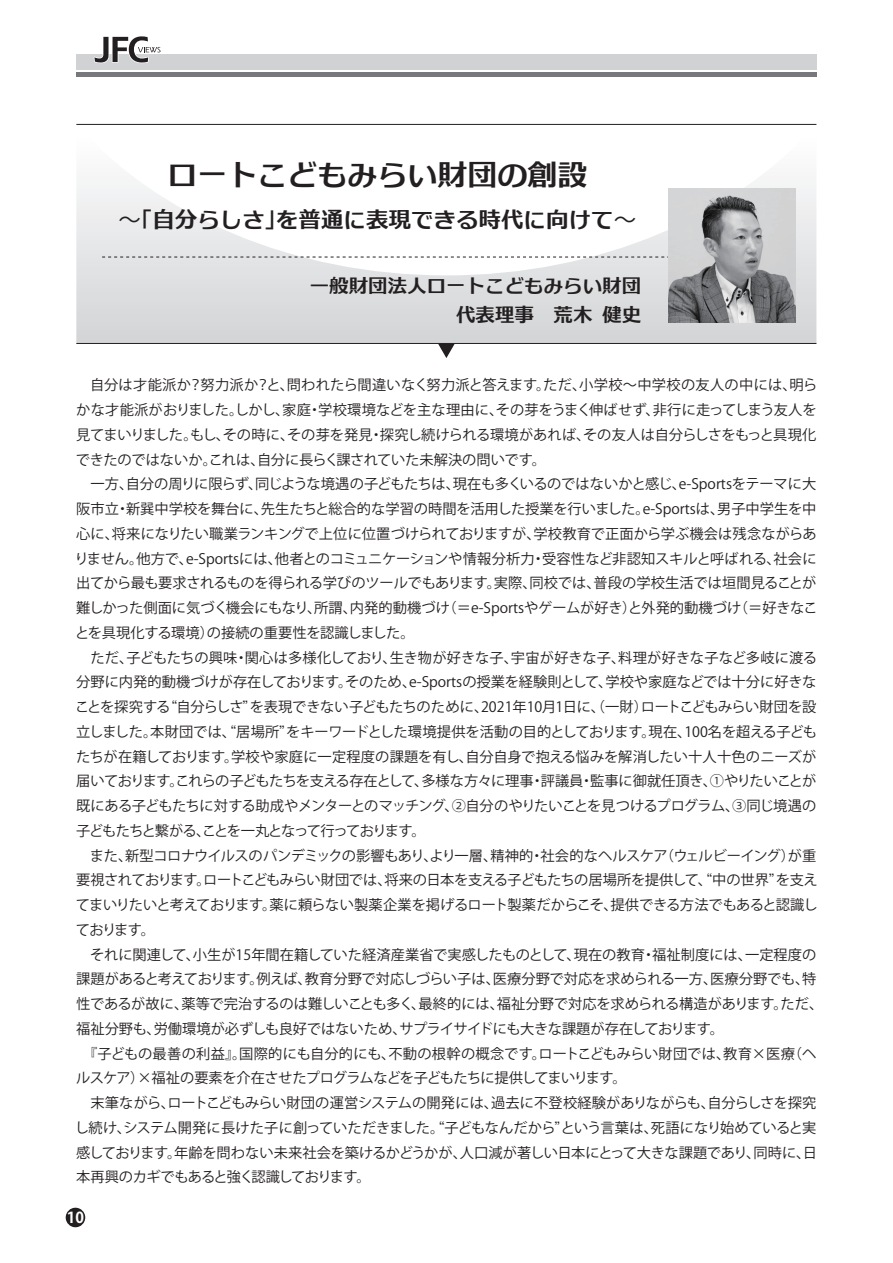
<style>
.page{position:relative;width:893px;height:1263px;background:#fff}
.page>*{position:absolute;margin:0;border:0;box-sizing:border-box;transform-origin:0 0}
.t1{font:30px "C4 Gothic Duex HDL E";color:#231f20}
.t2{font:22.5px "C4 Gothic Duex HDL E";color:#231f20}
.t3{font:19.5px/28.5px "C4 Gothic Duex HDL E";color:#231f20;text-align:right}
.t4{font:700 15px "Koz Go Pro";color:#fff}
.t5{font:14.25px/24.8px "Koz Go Pro";letter-spacing:-.015em;color:#231f20}
.s1{font-family:"Koz Go Pr 6 N"}
.s2{font-family:"Iwa UD Go Dsp Pro";font-weight:100}
</style>
<div class="page">
<svg style="left:76px;top:181px;width:740px;height:162px"></svg>
<svg style="left:438px;top:344px;width:17px;height:14px"></svg>
<hr style="left:76px;top:124px;width:740px;height:1px;background:#231f20">
<hr style="left:76px;top:343px;width:740px;height:1px;background:#231f20">
<svg style="left:102px;top:257px;width:566px;height:1px"></svg>
<img style="left:668px;top:188px;width:127px;height:134px">
<div style="left:76px;top:54px;width:740px;height:15px;background:#d1d2d4"></div>
<div style="left:76px;top:72px;width:740px;height:5px;background:#76787b"></div>
<svg style="left:93px;top:36px;width:68px;height:28px"></svg>
<div style="left:66px;top:1208px;width:19px;height:19px;background:#231f20;border-radius:50%"></div>
<h1 class="t1" style="left:167px;top:160px;width:421px">ロートこどもみらい財団の創設</h1>
<h2 class="t2" style="left:119px;top:208px;width:519px"><span class="s1">～</span>「自分らしさ」を普通に表現できる時代に向けて<span class="s1">～</span></h2>
<h3 class="t3" style="left:310px;top:272px;width:333px">一般財団法人ロートこどもみらい財団代表理事　荒木 健史</h3>
<p class="t5" style="left:75px;top:373px;width:750px">　自分は才能派か？努力派か？と、問われたら間違いなく努力派と答えます。ただ、小学校～中学校の友人の中には、明らかな才能派がおりました。しかし、家庭・学校環境などを主な理由に、その芽をうまく伸ばせず、非行に走ってしまう友人を見てまいりました。もし、その時に、その芽を発見・探究し続けられる環境があれば、その友人は自分らしさをもっと具現化できたのではないか。これは、自分に長らく課されていた未解決の問いです。<br>　一方、自分の周りに限らず、同じような境遇の子どもたちは、現在も多くいるのではないかと感じ、e-Sportsをテーマに大阪市立・新巽中学校を舞台に、先生たちと総合的な学習の時間を活用した授業を行いました。e-Sportsは、男子中学生を中心に、将来になりたい職業ランキングで上位に位置づけられておりますが、学校教育で正面から学ぶ機会は残念ながらありません。他方で、e-Sportsには、他者とのコミュニケーションや情報分析力・受容性など非認知スキルと呼ばれる、社会に出てから最も要求されるものを得られる学びのツールでもあります。実際、同校では、普段の学校生活では垣間見ることが難しかった側面に気づく機会にもなり、所謂、内発的動機づけ（＝e-Sportsやゲームが好き）と外発的動機づけ（＝好きなことを具現化する環境）の接続の重要性を認識しました。<br>　ただ、子どもたちの興味・関心は多様化しており、生き物が好きな子、宇宙が好きな子、料理が好きな子など多岐に渡る分野に内発的動機づけが存在しております。そのため、e-Sportsの授業を経験則として、学校や家庭などでは十分に好きなことを探究する<span class="s2">“</span>自分らしさ<span class="s2">”</span>を表現できない子どもたちのために、2021年10月1日に、（一財）ロートこどもみらい財団を設立しました。本財団では、<span class="s2">“</span>居場所<span class="s2">”</span>をキーワードとした環境提供を活動の目的としております。現在、100名を超える子どもたちが在籍しております。学校や家庭に一定程度の課題を有し、自分自身で抱える悩みを解消したい十人十色のニーズが届いております。これらの子どもたちを支える存在として、多様な方々に理事・評議員・監事に御就任頂き、①やりたいことが既にある子どもたちに対する助成やメンターとのマッチング、②自分のやりたいことを見つけるプログラム、③同じ境遇の子どもたちと繋がる、ことを一丸となって行っております。<br>　また、新型コロナウイルスのパンデミックの影響もあり、より一層、精神的・社会的なヘルスケア（ウェルビーイング）が重要視されております。ロートこどもみらい財団では、将来の日本を支える子どもたちの居場所を提供して、<span class="s2">“</span>中の世界<span class="s2">”</span>を支えてまいりたいと考えております。薬に頼らない製薬企業を掲げるロート製薬だからこそ、提供できる方法でもあると認識しております。<br>　それに関連して、小生が15年間在籍していた経済産業省で実感したものとして、現在の教育・福祉制度には、一定程度の課題があると考えております。例えば、教育分野で対応しづらい子は、医療分野で対応を求められる一方、医療分野でも、特性であるが故に、薬等で完治するのは難しいことも多く、最終的には、福祉分野で対応を求められる構造があります。ただ、福祉分野も、労働環境が必ずしも良好ではないため、サプライサイドにも大きな課題が存在しております。<br>　『子どもの最善の利益』。国際的にも自分的にも、不動の根幹の概念です。ロートこどもみらい財団では、教育×医療（ヘルスケア）×福祉の要素を介在させたプログラムなどを子どもたちに提供してまいります。<br>　末筆ながら、ロートこどもみらい財団の運営システムの開発には、過去に不登校経験がありながらも、自分らしさを探究し続け、システム開発に長けた子に創っていただきました。<span class="s2">“</span>子どもなんだから<span class="s2">”</span>という言葉は、死語になり始めていると実感しております。年齢を問わない未来社会を築けるかどうかが、人口減が著しい日本にとって大きな課題であり、同時に、日本再興のカギでもあると強く認識しております。</p>
<p class="t4" style="left:67px;top:1208px;width:19px">10</p>
</div>
